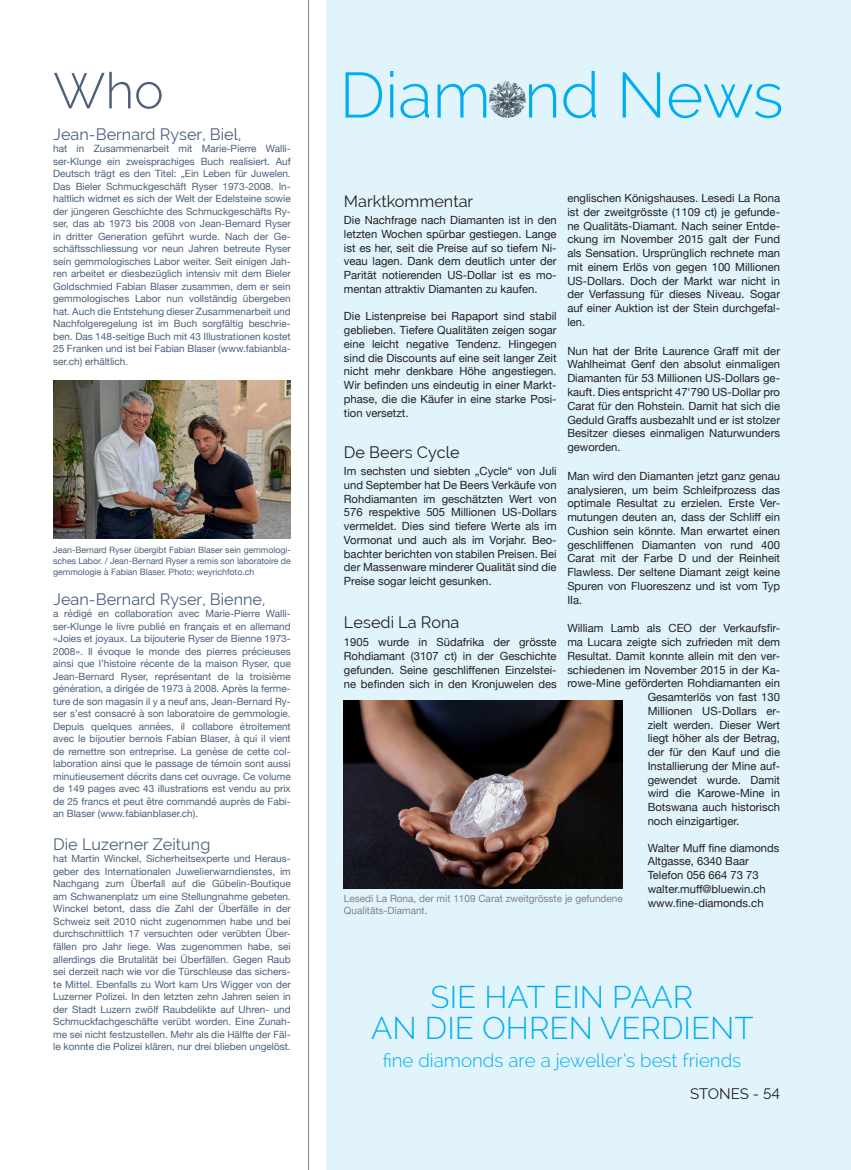
<style>
.page{position:relative;width:851px;height:1170px;background:#fff}
.page>*{position:absolute;margin:0;border:0;box-sizing:border-box;transform-origin:0 0}
.t1{font:300 63.75px "Raleway";color:#00aeef}
.t2{font:300 50px "Raleway";color:#4a607d}
.t3{font:300 31.25px/31.2px "Raleway";color:#00aeef;text-align:center}
.t4{font:300 18.75px "Raleway";color:#00aeef}
.t5{font:16.25px "Raleway";color:#4a607d}
.t6{font:16.25px "Raleway";color:#231f20}
.t7{font:16.25px "Raleway";color:#231f20}
.t8{font:15px "Raleway";letter-spacing:-.005em;color:#231f20}
.t9{font:11.25px/13.8px "Helvetica Neue";color:#231f20;text-align:justify}
.t10{font:10px/12.5px "Helvetica Neue";color:#4a607d;text-align:justify}
.t11{font:10px/12.5px "Helvetica Neue";color:#808285}
.t12{font:8.75px/11.2px "Helvetica Neue";color:#4a607d;text-align:justify}
</style>
<div class="page">
<div style="left:326px;top:0;width:524px;height:1169px;background:#e1f4fc"></div>
<img style="left:489px;top:81px;width:36px;height:37px;border-radius:18px">
<hr style="left:308px;top:0;width:1px;height:1169px;background:#808285">
<img style="left:53px;top:380px;width:238px;height:159px">
<img style="left:344px;top:700px;width:278px;height:188px">
<h2 class="t2" style="left:53px;top:61px;width:112px">Who</h2>
<h3 class="t5" style="left:53px;top:124px;width:190px">Jean-Bernard Ryser, Biel,</h3>
<p class="t10" style="left:53px;top:143px;width:239px">hat in Zusammenarbeit mit Marie-Pierre Walli&shy;ser-Klunge ein zweisprachiges Buch realisiert. Auf Deutsch trägt es den Titel: „Ein Leben für Juwelen.<br>Das Bieler Schmuckgeschäft Ryser 1973-2008. In&shy;haltlich widmet es sich der Welt der Edelsteine sowie der jüngeren Geschichte des Schmuckgeschäfts Ry&shy;ser, das ab 1973 bis 2008 von Jean-Bernard Ryser in dritter Generation geführt wurde. Nach der Ge&shy;schäftsschliessung vor neun Jahren betreute Ryser sein gemmologisches Labor weiter. Seit einigen Jah&shy;ren arbeitet er diesbezüglich intensiv mit dem Bieler Goldschmied Fabian Blaser zusammen, dem er sein gemmologisches Labor nun vollständig übergeben hat. Auch die Entstehung dieser Zusammenarbeit und Nachfolgeregelung ist im Buch sorgfältig beschrie&shy;ben. Das 148-seitige Buch mit 43 Illustrationen kostet 25 Franken und ist bei Fabian Blaser (www.fabianbla&shy;ser.ch) erhältlich.</p>
<p class="t12" style="left:53px;top:544px;width:239px">Jean-Bernard Ryser übergibt Fabian Blaser sein gemmologi&shy;sches Labor. / Jean-Bernard Ryser a remis son laboratoire de gemmologie à Fabian Blaser. Photo: weyrichfoto.ch</p>
<h3 class="t5" style="left:53px;top:589px;width:214px">Jean-Bernard Ryser, Bienne,</h3>
<p class="t10" style="left:53px;top:608px;width:239px">a rédigé en collaboration avec Marie-Pierre Walli&shy;ser-Klunge le livre publié en français et en allemand «Joies et joyaux. La bijouterie Ryser de Bienne 1973- 2008». Il évoque le monde des pierres précieuses ainsi que l’histoire récente de la maison Ryser, que Jean-Bernard Ryser, représentant de la troisième génération, a dirigée de 1973 à 2008. Après la ferme&shy;ture de son magasin il y a neuf ans, Jean-Bernard Ry&shy;ser s’est consacré à son laboratoire de gemmologie.<br>Depuis quelques années, il collabore étroitement avec le bijoutier bernois Fabian Blaser, à qui il vient de remettre son entreprise. La genèse de cette col&shy;laboration ainsi que le passage de témoin sont aussi minutieusement décrits dans cet ouvrage. Ce volume de 149 pages avec 43 illustrations est vendu au prix de 25 francs et peut être commandé auprès de Fabi&shy;an Blaser (www.fabianblaser.ch).</p>
<h3 class="t5" style="left:53px;top:834px;width:159px">Die Luzerner Zeitung</h3>
<p class="t10" style="left:53px;top:853px;width:239px">hat Martin Winckel, Sicherheitsexperte und Heraus&shy;geber des Internationalen Juwelierwarndienstes, im Nachgang zum Überfall auf die Gübelin-Boutique am Schwanenplatz um eine Stellungnahme gebeten.<br>Winckel betont, dass die Zahl der Überfälle in der Schweiz seit 2010 nicht zugenommen habe und bei durchschnittlich 17 versuchten oder verübten Über&shy;fällen pro Jahr liege. Was zugenommen habe, sei allerdings die Brutalität bei Überfällen. Gegen Raub sei derzeit nach wie vor die Türschleuse das sichers&shy;te Mittel. Ebenfalls zu Wort kam Urs Wigger von der Luzerner Polizei. In den letzten zehn Jahren seien in der Stadt Luzern zwölf Raubdelikte auf Uhren- und Schmuckfachgeschäfte verübt worden. Eine Zunah&shy;me sei nicht festzustellen. Mehr als die Hälfte der Fäl&shy;le konnte die Polizei klären, nur drei blieben ungelöst.</p>
<h1 class="t1" style="left:339px;top:58px;width:445px">Diam nd News</h1>
<p class="t9" style="left:567px;top:192px;width:214px">englischen Königshauses. Lesedi La Rona ist der zweitgrösste (1109 ct) je gefunde&shy;ne Qualitäts-Diamant. Nach seiner Entde&shy;ckung im November 2015 galt der Fund als Sensation. Ursprünglich rechnete man mit einem Erlös von gegen 100 Millionen US-Dollars. Doch der Markt war nicht in der Verfassung für dieses Niveau. Sogar auf einer Auktion ist der Stein durchgefal&shy;len.</p>
<p class="t9" style="left:567px;top:344px;width:214px">Nun hat der Brite Laurence Graff mit der Wahlheimat Genf den absolut einmaligen Diamanten für 53 Millionen US-Dollars ge&shy;kauft. Dies entspricht 47'790 US-Dollar pro Carat für den Rohstein. Damit hat sich die Geduld Graffs ausbezahlt und er ist stolzer Besitzer dieses einmaligen Naturwunders geworden.</p>
<p class="t9" style="left:567px;top:469px;width:214px">Man wird den Diamanten jetzt ganz genau analysieren, um beim Schleifprozess das optimale Resultat zu erzielen. Erste Ver&shy;mutungen deuten an, dass der Schliff ein Cushion sein könnte. Man erwartet einen geschliffenen Diamanten von rund 400<br>Carat mit der Farbe D und der Reinheit Flawless. Der seltene Diamant zeigt keine Spuren von Fluoreszenz und ist vom Typ IIa.</p>
<p class="t9" style="left:567px;top:622px;width:214px">William Lamb als CEO der Verkaufsfir-</p>
<p class="t9" style="left:567px;top:636px;width:214px">ma Lucara zeigte sich zufrieden mit dem</p>
<p class="t9" style="left:567px;top:649px;width:214px">Resultat. Damit konnte allein mit den ver-</p>
<p class="t9" style="left:567px;top:663px;width:214px">schiedenen im November 2015 in der Ka-</p>
<p class="t9" style="left:567px;top:677px;width:214px">rowe-Mine geförderten Rohdiamanten ein</p>
<p class="t9" style="left:647px;top:690px;width:134px">Gesamterlös von fast 130</p>
<p class="t9" style="left:647px;top:704px;width:134px">Millionen US-Dollars er-</p>
<p class="t9" style="left:647px;top:718px;width:134px">zielt werden. Dieser Wert</p>
<p class="t9" style="left:647px;top:732px;width:134px">liegt höher als der Betrag,</p>
<p class="t9" style="left:647px;top:745px;width:134px">der für den Kauf und die</p>
<p class="t9" style="left:647px;top:759px;width:134px">Installierung der Mine auf-</p>
<p class="t9" style="left:647px;top:773px;width:134px">gewendet wurde. Damit</p>
<p class="t9" style="left:647px;top:787px;width:134px">wird die Karowe-Mine in</p>
<p class="t9" style="left:647px;top:800px;width:134px">Botswana auch historisch</p>
<p class="t9" style="left:647px;top:814px;width:93px">noch einzigartiger.</p>
<p class="t9" style="left:647px;top:841px;width:133px;text-align:left">Walter Muff fine diamonds<br>Altgasse, 6340 Baar<br>Telefon 056 664 73 73 walter.muff@bluewin.ch www.fine-diamonds.ch</p>
<h3 class="t7" style="left:344px;top:191px;width:131px">Marktkommentar</h3>
<p class="t9" style="left:344px;top:214px;width:214px">Die Nachfrage nach Diamanten ist in den letzten Wochen spürbar gestiegen. Lange ist es her, seit die Preise auf so tiefem Ni&shy;veau lagen. Dank dem deutlich unter der Parität notierenden US-Dollar ist es mo&shy;mentan attraktiv Diamanten zu kaufen.</p>
<p class="t9" style="left:344px;top:310px;width:214px">Die Listenpreise bei Rapaport sind stabil geblieben. Tiefere Qualitäten zeigen sogar eine leicht negative Tendenz. Hingegen sind die Discounts auf eine seit langer Zeit nicht mehr denkbare Höhe angestiegen.<br>Wir befinden uns eindeutig in einer Markt&shy;phase, die die Käufer in eine starke Posi&shy;tion versetzt.</p>
<h3 class="t6" style="left:344px;top:442px;width:117px">De Beers Cycle</h3>
<p class="t9" style="left:344px;top:465px;width:214px">Im sechsten und siebten „Cycle“ von Juli und September hat De Beers Verkäufe von Rohdiamanten im geschätzten Wert von 576 respektive 505 Millionen US-Dollars vermeldet. Dies sind tiefere Werte als im Vormonat und auch als im Vorjahr. Beo&shy;bachter berichten von stabilen Preisen. Bei der Massenware minderer Qualität sind die Preise sogar leicht gesunken.</p>
<h3 class="t6" style="left:344px;top:612px;width:117px">Lesedi La Rona</h3>
<p class="t9" style="left:344px;top:636px;width:214px">1905 wurde in Südafrika der grösste Rohdiamant (3107 ct) in der Geschichte gefunden. Seine geschliffenen Einzelstei&shy;ne befinden sich in den Kronjuwelen des</p>
<p class="t11" style="left:344px;top:892px;width:280px">Lesedi La Rona, der mit 1109 Carat zweitgrösste je gefundene<br>Qualitäts-Diamant.</p>
<h3 class="t3" style="left:371px;top:981px;width:384px">SIE HAT EIN PAAR<br>AN DIE OHREN VERDIENT</h3>
<h3 class="t4" style="left:382px;top:1049px;width:360px">fine diamonds are a jeweller’s best friends</h3>
<h3 class="t8" style="left:690px;top:1084px;width:91px">STONES - 54</h3>
</div>
